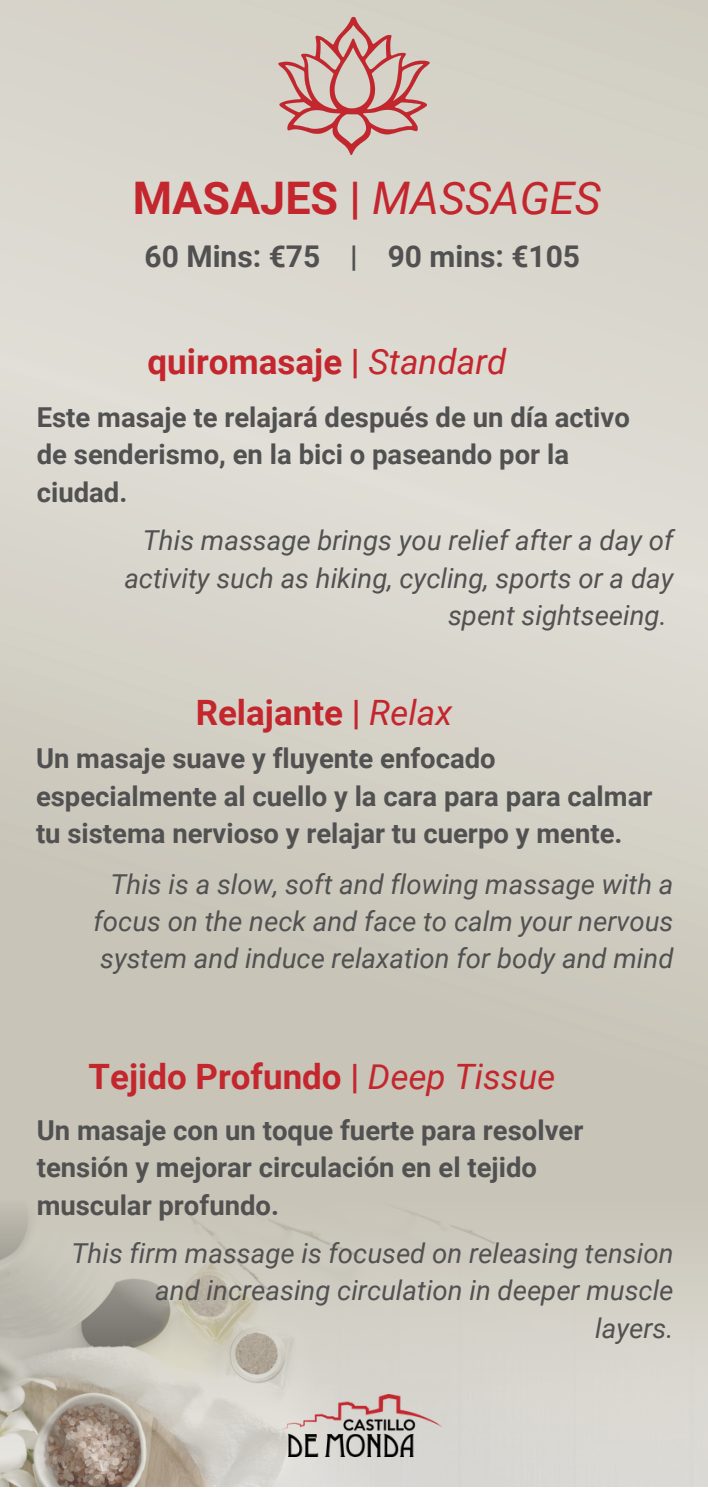
<style>
.page{position:relative;width:708px;height:1489px;background:#fff}
.page>*{position:absolute;margin:0;border:0;box-sizing:border-box;transform-origin:0 0}
.t1{font:700 45px "Roboto";color:#c4262e}
.t2{font:700 35px "Roboto";color:#c4262e}
.t3{font:700 30px "Roboto";color:#515151}
.t4{font:italic 27.5px/37.5px "Roboto";color:#515151;text-align:right}
.t5{font:700 27.5px/37.5px "Roboto";color:#515151}
.s1{font-weight:400;font-style:italic}
</style>
<div class="page">
<img style="left:0;top:0;width:707px;height:1486px">
<img style="left:266px;top:1395px;width:176px;height:62px">
<img style="left:271px;top:4px;width:165px;height:165px">
<h1 class="t1" style="left:133px;top:172px;width:469px">MASAJES | <span class="s1">MASSAGES</span></h1>
<p class="t3" style="left:145px;top:240px;width:437px">60 Mins: €75 | 90 mins: €105</p>
<p class="t2" style="left:147px;top:342px;width:360px">quiromasaje | <span class="s1">Standard</span></p>
<p class="t5" style="left:37px;top:399px;width:594px">Este masaje te relajará después de un día activo de senderismo, en la bici o paseando por la ciudad.</p>
<p class="t4" style="left:124px;top:522px;width:550px">This massage brings you relief after a day of activity such as hiking, cycling, sports or a day spent sightseeing.</p>
<p class="t2" style="left:196px;top:692px;width:258px">Relajante | <span class="s1">Relax</span></p>
<p class="t5" style="left:36px;top:740px;width:617px">Un masaje suave y fluyente enfocado especialmente al cuello y la cara para para calmar tu sistema nervioso y relajar tu cuerpo y mente.</p>
<p class="t4" style="left:94px;top:865px;width:581px;text-align:justify;text-indent:17px">This is a slow, soft and flowing massage with a focus on the neck and face to calm your nervous system and induce relaxation for body and mind</p>
<p class="t2" style="left:88px;top:1056px;width:468px">Tejido Profundo | <span class="s1">Deep Tissue</span></p>
<p class="t5" style="left:37px;top:1111px;width:548px">Un masaje con un toque fuerte para resolver tensión y mejorar circulación en el tejido muscular profundo.</p>
<p class="t4" style="left:72px;top:1235px;width:603px">This firm massage is focused on releasing tension and increasing circulation in deeper muscle layers.</p>
</div>
